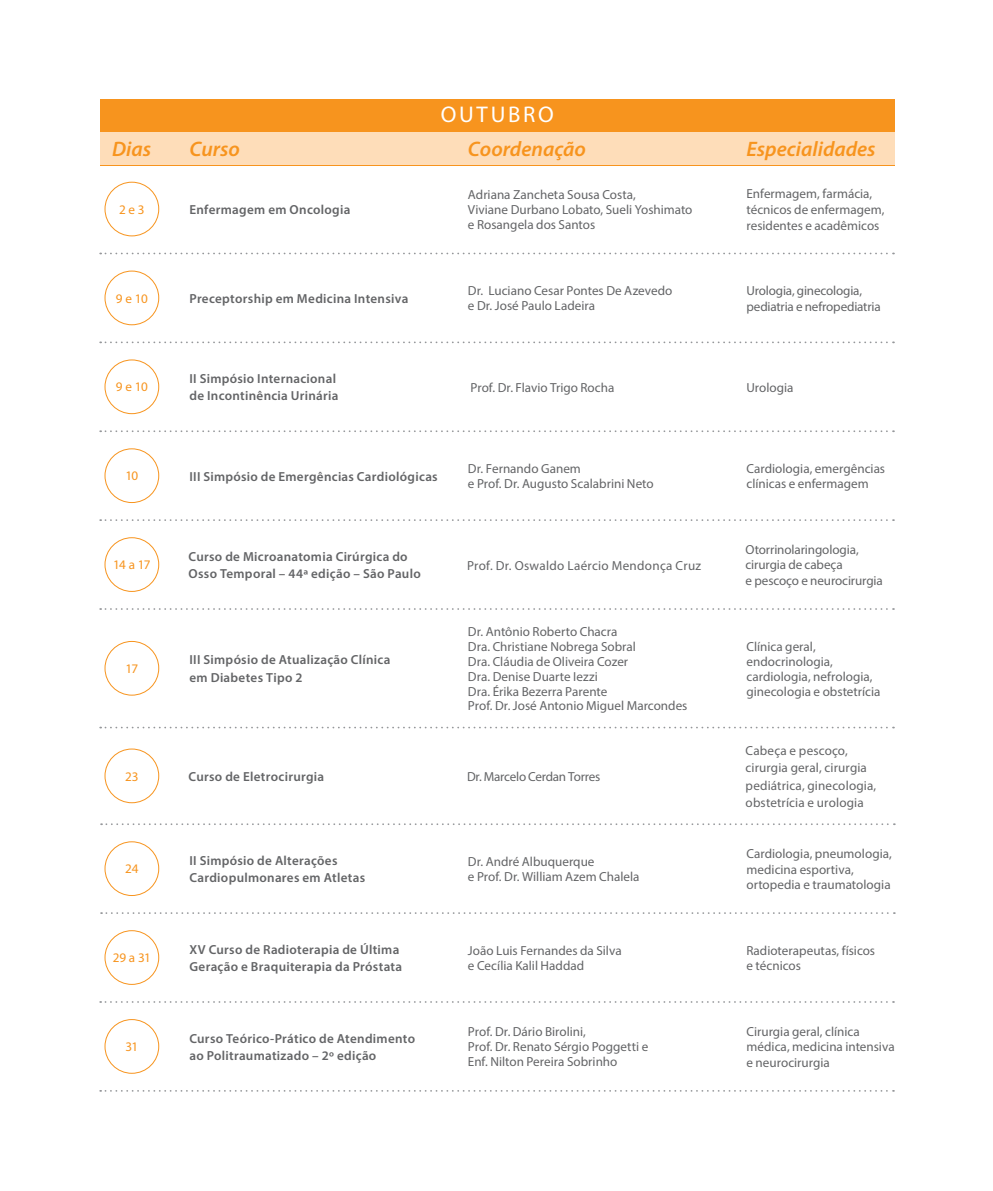
<style>
.page{position:relative;width:993px;height:1191px;background:#fff}
.page>*{position:absolute;margin:0;border:0;box-sizing:border-box;transform-origin:0 0}
.t1{font:22.75px "Myriad Pro";color:#fff}
.t2{font:italic 600 21px "Myriad Pro";color:#f7941e}
.t3{font:13.12px/14.9px "Myriad Pro";color:#636466}
.t4{font:600 13.12px/17.5px "Myriad Pro";letter-spacing:.02em;color:#636466}
.t5{font:13.12px "Myriad Pro";letter-spacing:.02em;color:#636466}
.t6{font:13.12px "Myriad Pro";letter-spacing:-.035em;color:#f7941e}
.t7{font:13.12px "Myriad Pro";letter-spacing:-.02em;color:#636466}
</style>
<div class="page">
<div style="left:104px;top:641px;width:55px;height:54px;border:1px solid #f7941e;border-radius:50%"></div>
<svg style="left:100px;top:608px;width:793px;height:2px"></svg>
<div style="left:104px;top:537px;width:55px;height:55px;border:1px solid #f7941e;border-radius:50%"></div>
<svg style="left:100px;top:1001px;width:793px;height:1px"></svg>
<svg style="left:100px;top:1090px;width:793px;height:1px"></svg>
<svg style="left:101px;top:823px;width:793px;height:2px"></svg>
<svg style="left:101px;top:912px;width:793px;height:2px"></svg>
<div style="left:104px;top:841px;width:55px;height:55px;border:1px solid #f7941e;border-radius:50%"></div>
<div style="left:104px;top:930px;width:55px;height:54px;border:1px solid #f7941e;border-radius:50%"></div>
<div style="left:104px;top:1019px;width:55px;height:54px;border:1px solid #f7941e;border-radius:50%"></div>
<svg style="left:100px;top:253px;width:793px;height:1px"></svg>
<svg style="left:100px;top:341px;width:793px;height:2px"></svg>
<svg style="left:100px;top:430px;width:793px;height:2px"></svg>
<svg style="left:100px;top:519px;width:793px;height:2px"></svg>
<svg style="left:100px;top:726px;width:793px;height:2px"></svg>
<div style="left:100px;top:99px;width:794px;height:66px;background:#f7941e"></div>
<div style="left:100px;top:132px;width:794px;height:33px;background:#feddb9"></div>
<div style="left:104px;top:182px;width:55px;height:54px;border:1px solid #f7941e;border-radius:50%"></div>
<div style="left:104px;top:271px;width:55px;height:54px;border:1px solid #f7941e;border-radius:50%"></div>
<div style="left:104px;top:359px;width:55px;height:55px;border:1px solid #f7941e;border-radius:50%"></div>
<div style="left:104px;top:448px;width:55px;height:55px;border:1px solid #f7941e;border-radius:50%"></div>
<div style="left:104px;top:748px;width:55px;height:55px;border:1px solid #f7941e;border-radius:50%"></div>
<h1 class="t1" style="left:440px;top:101px;width:17px">outubro</h1>
<h2 class="t2" style="left:112px;top:136px;width:40px">Dias</h2>
<h2 class="t2" style="left:189px;top:136px;width:52px">Curso</h2>
<h2 class="t2" style="left:468px;top:136px;width:119px">Coordenação</h2>
<h2 class="t2" style="left:746px;top:136px;width:131px">Especialidades</h2>
<p class="t6" style="left:119px;top:201px;width:27px">2 e 3</p>
<p class="t4" style="left:189px;top:200px;width:162px">Enfermagem em Oncologia</p>
<p class="t3" style="left:468px;top:187px;width:226px">Adriana Zancheta Sousa Costa,<br>Viviane Durbano Lobato, Sueli Yoshimato e Rosangela dos Santos</p>
<p class="t3" style="left:746px;top:186px;width:139px;line-height:15.8px">Enfermagem, farmácia, técnicos de enfermagem, residentes e acadêmicos</p>
<p class="t6" style="left:116px;top:290px;width:33px">9 e 10</p>
<p class="t3" style="left:746px;top:282px;width:136px;line-height:15.8px">Urologia, ginecologia, pediatria e nefropediatria</p>
<p class="t3" style="left:468px;top:283px;width:206px">Dr. Luciano Cesar Pontes De Azevedo e Dr. José Paulo Ladeira</p>
<p class="t4" style="left:189px;top:289px;width:220px">Preceptorship em Medicina Intensiva</p>
<p class="t4" style="left:189px;top:369px;width:150px">II Simpósio Internacional de Incontinência Urinária</p>
<p class="t6" style="left:116px;top:379px;width:33px">9 e 10</p>
<p class="t3" style="left:470px;top:380px;width:145px">Prof. Dr. Flavio Trigo Rocha</p>
<p class="t3" style="left:746px;top:380px;width:49px">Urologia</p>
<p class="t6" style="left:125px;top:468px;width:15px">10</p>
<p class="t3" style="left:746px;top:460px;width:140px;line-height:15.8px">Cardiologia, emergências clínicas e enfermagem</p>
<p class="t3" style="left:468px;top:461px;width:187px">Dr. Fernando Ganem<br>e Prof. Dr. Augusto Scalabrini Neto</p>
<p class="t4" style="left:189px;top:467px;width:250px">III Simpósio de Emergências Cardiológicas</p>
<p class="t6" style="left:113px;top:557px;width:39px">14 a 17</p>
<p class="t6" style="left:125px;top:660px;width:14px">17</p>
<p class="t4" style="left:188px;top:547px;width:234px">Curso de Microanatomia Cirúrgica do<br>Osso Temporal – 44ª edição – São Paulo</p>
<p class="t4" style="left:189px;top:651px;width:202px">III Simpósio de Atualização Clínica em Diabetes Tipo 2</p>
<p class="t6" style="left:125px;top:768px;width:15px">23</p>
<p class="t4" style="left:188px;top:767px;width:137px">Curso de Eletrocirurgia</p>
<p class="t6" style="left:125px;top:860px;width:15px">24</p>
<p class="t4" style="left:189px;top:851px;width:177px">II Simpósio de Alterações<br>Cardiopulmonares em Atletas</p>
<p class="t5" style="left:467px;top:557px;width:235px">Prof. Dr. Oswaldo Laércio Mendonça Cruz</p>
<p class="t3" style="left:468px;top:624px;width:221px">Dr. Antônio Roberto Chacra<br>Dra. Christiane Nobrega Sobral<br>Dra. Cláudia de Oliveira Cozer<br>Dra. Denise Duarte Iezzi<br>Dra. Érika Bezerra Parente<br>Prof. Dr. José Antonio Miguel Marcondes</p>
<p class="t7" style="left:467px;top:768px;width:135px">Dr. Marcelo Cerdan Torres</p>
<p class="t3" style="left:468px;top:854px;width:173px">Dr. André Albuquerque<br>e Prof. Dr. William Azem Chalela</p>
<p class="t3" style="left:745px;top:541px;width:139px;line-height:15.8px">Otorrinolaringologia, cirurgia de cabeça<br>e pescoço e neurocirurgia</p>
<p class="t3" style="left:746px;top:639px;width:135px">Clínica geral, endocrinologia, cardiologia, nefrologia, ginecologia e obstetrícia</p>
<p class="t3" style="left:745px;top:741px;width:132px;line-height:17.5px">Cabeça e pescoço, cirurgia geral, cirurgia pediátrica, ginecologia, obstetrícia e urologia</p>
<p class="t3" style="left:746px;top:845px;width:147px;line-height:15.8px">Cardiologia, pneumologia, medicina esportiva, ortopedia e traumatologia</p>
<p class="t4" style="left:189px;top:940px;width:214px">XV Curso de Radioterapia de Última<br>Geração e Braquiterapia da Próstata</p>
<p class="t6" style="left:113px;top:949px;width:40px">29 a 31</p>
<p class="t3" style="left:746px;top:942px;width:130px;line-height:15.8px">Radioterapeutas, físicos e técnicos</p>
<p class="t3" style="left:468px;top:943px;width:155px">João Luis Fernandes da Silva e Cecília Kalil Haddad</p>
<p class="t6" style="left:125px;top:1038px;width:14px">31</p>
<p class="t4" style="left:189px;top:1029px;width:227px">Curso Teórico-Prático de Atendimento ao Politraumatizado – 2º edição</p>
<p class="t3" style="left:468px;top:1024px;width:182px">Prof. Dr. Dário Birolini,<br>Prof. Dr. Renato Sérgio Poggetti e<br>Enf. Nilton Pereira Sobrinho</p>
<p class="t3" style="left:746px;top:1023px;width:150px;line-height:15.8px">Cirurgia geral, clínica médica, medicina intensiva e neurocirurgia</p>
</div>
